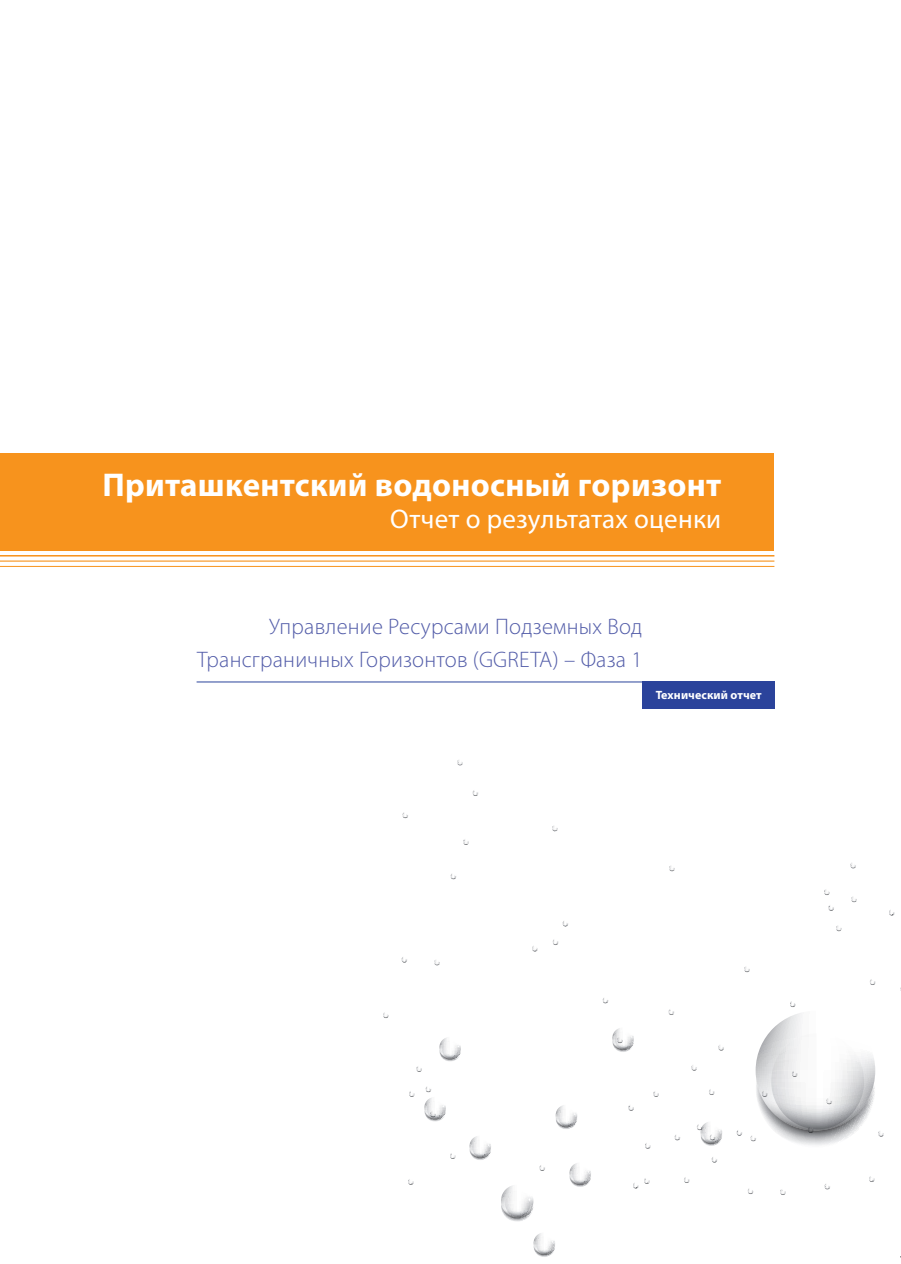
<style>
.page{position:relative;width:901px;height:1264px;background:#fff}
.page>*{position:absolute;margin:0;border:0;box-sizing:border-box;transform-origin:0 0}
.t1{font:700 33px "Myriad Pro";letter-spacing:.01em;color:#fff}
.t2{font:27px "Myriad Pro";letter-spacing:.01em;color:#fff}
.t3{font:300 22.5px/33px "Myriad Pro";letter-spacing:.01em;color:#535da9;text-align:right}
.t4{font:700 12px "Myriad Pro";letter-spacing:.01em;color:#fff}
</style>
<div class="page">
<div style="left:0;top:453px;width:774px;height:98px;background:#f7931d"></div>
<hr style="left:197px;top:681px;width:541px;height:1px;background:#2b439b">
<div style="left:642px;top:681px;width:132px;height:28px;background:#2b439b"></div>
<hr style="left:0;top:555px;width:774px;height:1px;background:#f7931d">
<hr style="left:0;top:560px;width:774px;height:1px;background:#f7931d">
<hr style="left:0;top:566px;width:774px;height:1px;background:#f7931d">
<svg style="left:533px;top:1233px;width:22px;height:24px"></svg>
<svg style="left:469px;top:1136px;width:22px;height:24px"></svg>
<svg style="left:556px;top:1105px;width:21px;height:24px"></svg>
<svg style="left:439px;top:1038px;width:22px;height:23px"></svg>
<svg style="left:569px;top:1163px;width:22px;height:24px"></svg>
<svg style="left:501px;top:1186px;width:32px;height:36px"></svg>
<svg style="left:691px;top:1065px;width:6px;height:6px"></svg>
<svg style="left:889px;top:910px;width:6px;height:6px"></svg>
<svg style="left:824px;top:889px;width:6px;height:6px"></svg>
<svg style="left:850px;top:863px;width:6px;height:5px"></svg>
<svg style="left:851px;top:896px;width:6px;height:6px"></svg>
<svg style="left:836px;top:925px;width:6px;height:6px"></svg>
<svg style="left:828px;top:905px;width:6px;height:6px"></svg>
<svg style="left:669px;top:1009px;width:5px;height:6px"></svg>
<svg style="left:463px;top:839px;width:6px;height:6px"></svg>
<svg style="left:473px;top:790px;width:5px;height:6px"></svg>
<svg style="left:457px;top:760px;width:6px;height:5px"></svg>
<svg style="left:669px;top:865px;width:6px;height:6px"></svg>
<svg style="left:552px;top:825px;width:6px;height:6px"></svg>
<svg style="left:434px;top:960px;width:6px;height:5px"></svg>
<svg style="left:603px;top:998px;width:6px;height:5px"></svg>
<svg style="left:612px;top:1028px;width:22px;height:24px"></svg>
<svg style="left:653px;top:1091px;width:6px;height:6px"></svg>
<svg style="left:628px;top:1105px;width:6px;height:6px"></svg>
<svg style="left:645px;top:1135px;width:36px;height:14px"></svg>
<svg style="left:709px;top:1089px;width:6px;height:6px"></svg>
<svg style="left:737px;top:1130px;width:5px;height:6px"></svg>
<svg style="left:697px;top:1122px;width:25px;height:24px"></svg>
<svg style="left:712px;top:1157px;width:5px;height:5px"></svg>
<svg style="left:684px;top:1177px;width:6px;height:6px"></svg>
<svg style="left:408px;top:1179px;width:6px;height:6px"></svg>
<svg style="left:409px;top:1091px;width:6px;height:6px"></svg>
<svg style="left:416px;top:1066px;width:6px;height:6px"></svg>
<svg style="left:383px;top:1012px;width:6px;height:6px"></svg>
<svg style="left:532px;top:946px;width:6px;height:5px"></svg>
<svg style="left:563px;top:921px;width:5px;height:5px"></svg>
<svg style="left:718px;top:1045px;width:6px;height:6px"></svg>
<svg style="left:553px;top:939px;width:6px;height:6px"></svg>
<svg style="left:451px;top:874px;width:5px;height:5px"></svg>
<svg style="left:403px;top:812px;width:5px;height:6px"></svg>
<svg style="left:402px;top:957px;width:5px;height:6px"></svg>
<svg style="left:424px;top:1086px;width:22px;height:35px"></svg>
<svg style="left:450px;top:1153px;width:6px;height:6px"></svg>
<svg style="left:540px;top:1165px;width:5px;height:6px"></svg>
<svg style="left:633px;top:1178px;width:17px;height:10px"></svg>
<svg style="left:748px;top:1188px;width:6px;height:6px"></svg>
<svg style="left:780px;top:1189px;width:6px;height:6px"></svg>
<svg style="left:825px;top:1184px;width:5px;height:5px"></svg>
<svg style="left:869px;top:1176px;width:6px;height:6px"></svg>
<svg style="left:751px;top:979px;width:133px;height:166px"></svg>
<svg style="left:744px;top:966px;width:6px;height:6px"></svg>
<h1 class="t1" style="left:103px;top:466px;width:620px">Приташкентский водоносный горизонт</h1>
<p class="t2" style="left:390px;top:505px;width:333px">Отчет о результатах оценки</p>
<p class="t3" style="left:197px;top:609px;width:447px">Управление Ресурсами Подземных Вод<br>Трансграничных Горизонтов (GGRETA) – Фаза 1</p>
<p class="t4" style="left:656px;top:688px;width:108px">Технический отчет</p>
</div>
